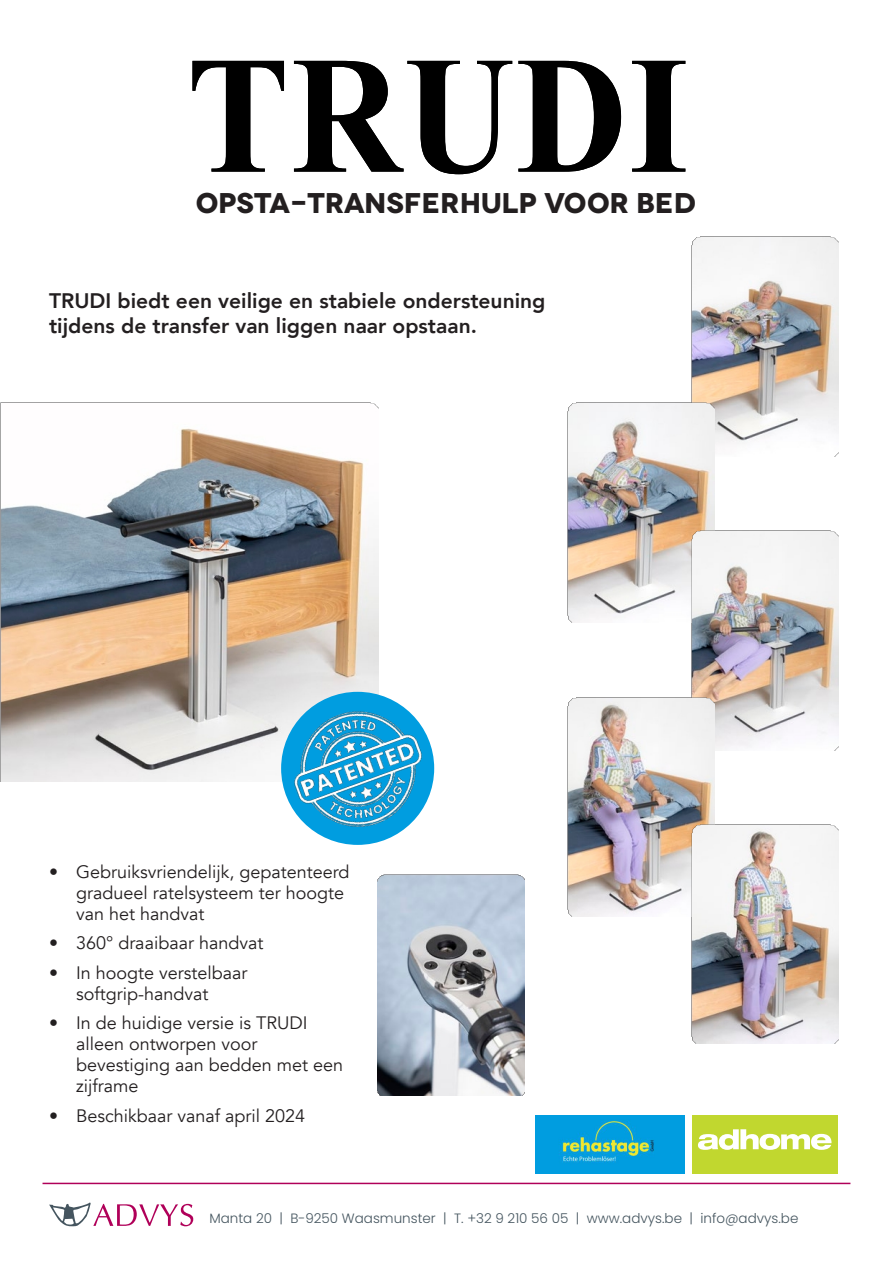
<style>
.page{position:relative;width:893px;height:1263px;background:#fff}
.page>*{position:absolute;margin:0;border:0;box-sizing:border-box;transform-origin:0 0}
.t1{font:700 167.25px "Times New Roman";letter-spacing:.01em;color:#000;scale:.92 1}
.t2{font:700 28.5px "Novecentowide";color:#231f20}
.t3{font:800 21px/25.2px "Avenir";color:#231f20}
.t4{font:18px/21px "Avenir";color:#231f20}
.t5{font:300 13.5px "Poppins";color:#45555f}
</style>
<div class="page">
<img style="left:692px;top:236px;width:147px;height:220px">
<img style="left:567px;top:402px;width:147px;height:220px">
<img style="left:692px;top:530px;width:147px;height:220px">
<img style="left:567px;top:696px;width:147px;height:221px">
<img style="left:691px;top:823px;width:147px;height:221px">
<img style="left:0;top:402px;width:379px;height:380px">
<img style="left:378px;top:875px;width:147px;height:220px">
<img style="left:270px;top:696px;width:165px;height:145px">
<svg style="left:49px;top:1202px;width:144px;height:25px"></svg>
<hr style="left:43px;top:1183px;width:807px;height:1px;background:#b00059">
<div style="left:692px;top:1115px;width:145px;height:58px;background:#c1d72f"></div>
<svg style="left:698px;top:1129px;width:133px;height:21px"></svg>
<img style="left:536px;top:1115px;width:149px;height:58px">
<p class="t1" style="left:187px;top:0;width:547px">TRUDI</p>
<p class="t2" style="left:196px;top:185px;width:502px">OPSTA-TRANSFERHULP VOOR BED</p>
<p class="t3" style="left:49px;top:288px;width:498px">TRUDI biedt een veilige en stabiele ondersteuning tijdens de transfer van liggen naar opstaan.</p>
<p class="t4" style="left:76px;top:861px;width:275px;text-indent:-27px">• Gebruiksvriendelijk, gepatenteerd gradueel ratelsysteem ter hoogte van het handvat</p>
<p class="t4" style="left:49px;top:933px;width:216px">• 360° draaibaar handvat</p>
<p class="t4" style="left:76px;top:962px;width:173px;text-indent:-27px">• In hoogte verstelbaar softgrip-handvat</p>
<p class="t4" style="left:76px;top:1013px;width:269px;text-indent:-27px">• In de huidige versie is TRUDI alleen ontworpen voor bevestiging aan bedden met een zijframe</p>
<p class="t4" style="left:49px;top:1105px;width:258px">• Beschikbaar vanaf april 2024</p>
<p class="t5" style="left:209px;top:1210px;width:591px">Manta 20 | B-9250 Waasmunster | T. +32 9 210 56 05 | www.advys.be | info@advys.be</p>
</div>
